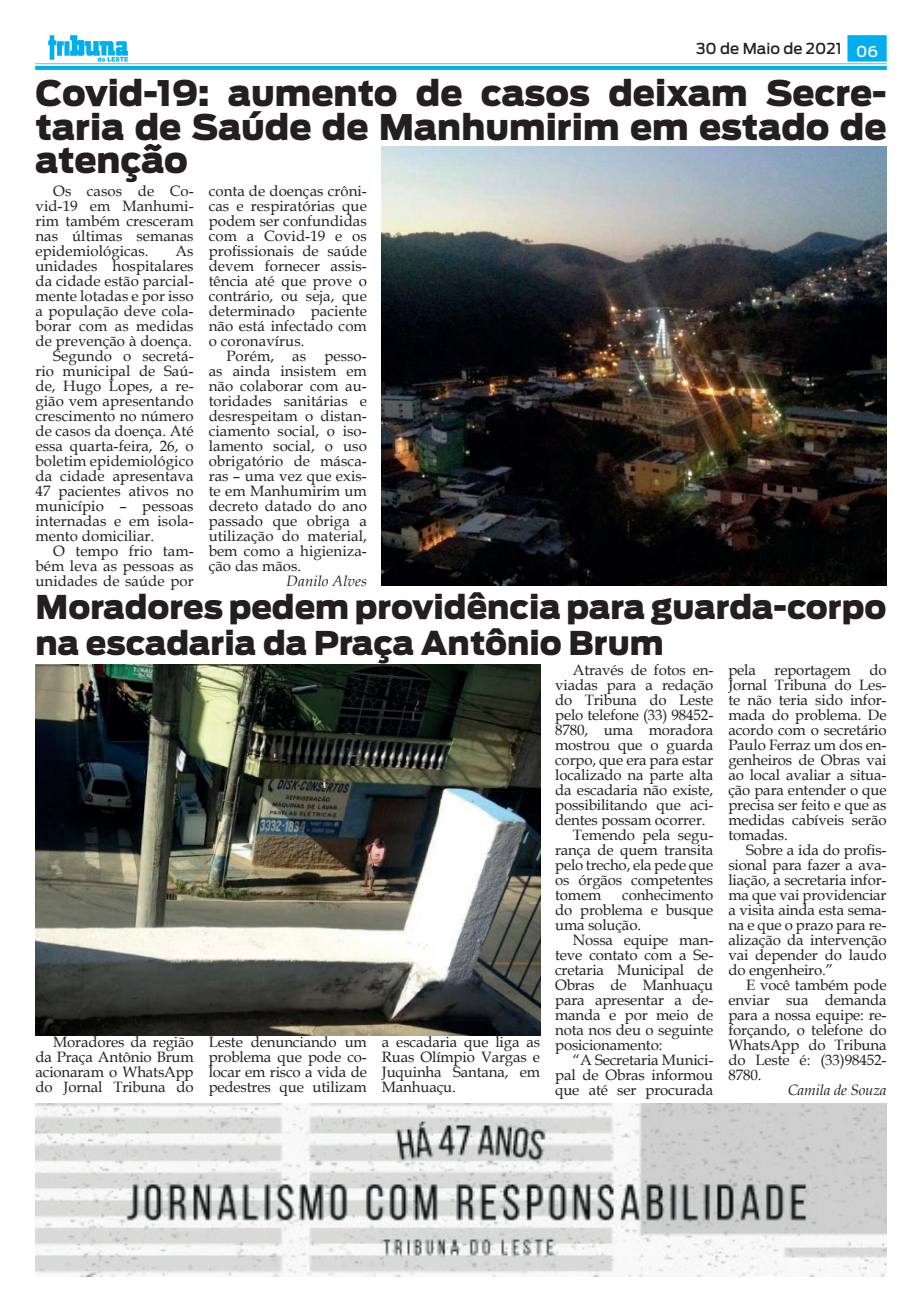
<style>
.page{position:relative;width:922px;height:1312px;background:#fff}
.page>*{position:absolute;margin:0;border:0;box-sizing:border-box;transform-origin:0 0}
.t1{font:900 35px/33.8px "Antenna";color:#231f20;text-align:justify}
.t2{font:900 32.5px/36.2px "Antenna";color:#231f20}
.t3{font:15px/15px "Book Antiqua";letter-spacing:-.01em;color:#231f20;text-align:justify}
.t4{font:italic 15px "Book Antiqua";letter-spacing:-.01em;color:#231f20}
.t5{font:500 15px "Antenna";color:#231f20}
.s1{color:#fff}
</style>
<div class="page">
<img style="left:35px;top:35px;width:851px;height:34px">
<img style="left:382px;top:146px;width:504px;height:439px">
<img style="left:35px;top:664px;width:505px;height:371px">
<img style="left:35px;top:1103px;width:851px;height:173px">
<p class="t5" style="left:696px;top:40px;width:183px">30 de Maio de 2021 <span class="s1">06</span></p>
<h1 class="t1" style="left:35px;top:76px;width:852px">Covid-19: aumento de casos deixam Secre&shy;taria de Saúde de Manhumirim em estado de atenção</h1>
<p class="t3" style="left:35px;top:183px;width:160px;text-indent:18px">Os casos de Co&shy;vid-19 em Manhumi&shy;rim também cresceram nas últimas semanas epidemiológicas.</p>
<p class="t3" style="left:209px;top:183px;width:160px">conta de doenças crôni&shy;cas e respiratórias que podem ser confundidas com a Covid-19 e os profissionais de saúde devem fornecer assis&shy;tência até que prove o contrário, ou seja, que determinado paciente não está infectado com o coronavírus.</p>
<p class="t3" style="left:209px;top:348px;width:160px;text-indent:18px">Porém, as pesso&shy;as ainda insistem em não colaborar com au&shy;toridades sanitárias e desrespeitam o distan&shy;ciamento social, o iso&shy;lamento social, o uso obrigatório de másca&shy;ras – uma vez que exis&shy;te em Manhumirim um decreto datado do ano passado que obriga a utilização do material, bem como a higieniza&shy;ção das mãos.</p>
<p class="t4" style="left:286px;top:570px;width:82px">Danilo Alves</p>
<h2 class="t2" style="left:35px;top:589px;width:852px">Moradores pedem providência para guarda-corpo na escadaria da Praça Antônio Brum</h2>
<p class="t3" style="left:175px;top:243px;width:20px">As</p>
<p class="t3" style="left:35px;top:258px;width:160px">unidades hospitalares</p>
<p class="t3" style="left:35px;top:273px;width:160px">da cidade estão parcial-</p>
<p class="t3" style="left:35px;top:288px;width:160px">mente lotadas e por isso</p>
<p class="t3" style="left:35px;top:303px;width:160px">a população deve cola-</p>
<p class="t3" style="left:35px;top:318px;width:160px">borar com as medidas</p>
<p class="t3" style="left:35px;top:333px;width:158px">de prevenção à doença.</p>
<p class="t3" style="left:53px;top:348px;width:142px">Segundo o secretá-</p>
<p class="t3" style="left:35px;top:363px;width:160px">rio municipal de Saú-</p>
<p class="t3" style="left:35px;top:378px;width:160px">de, Hugo Lopes, a re-</p>
<p class="t3" style="left:35px;top:393px;width:160px">gião vem apresentando</p>
<p class="t3" style="left:35px;top:408px;width:160px">crescimento no número</p>
<p class="t3" style="left:35px;top:423px;width:160px">de casos da doença. Até</p>
<p class="t3" style="left:35px;top:438px;width:160px">essa quarta-feira, 26, o</p>
<p class="t3" style="left:35px;top:453px;width:160px">boletim epidemiológico</p>
<p class="t3" style="left:35px;top:468px;width:160px">da cidade apresentava</p>
<p class="t3" style="left:35px;top:483px;width:160px">47 pacientes ativos no</p>
<p class="t3" style="left:35px;top:498px;width:160px">município – pessoas</p>
<p class="t3" style="left:35px;top:513px;width:160px">internadas e em isola-</p>
<p class="t3" style="left:35px;top:528px;width:120px">mento domiciliar.</p>
<p class="t3" style="left:53px;top:543px;width:142px">O tempo frio tam-</p>
<p class="t3" style="left:35px;top:558px;width:160px">bém leva as pessoas as</p>
<p class="t3" style="left:35px;top:573px;width:160px">unidades de saúde por</p>
<p class="t3" style="left:572px;top:662px;width:142px">Através de fotos en-</p>
<p class="t3" style="left:555px;top:677px;width:160px">viadas para a redação</p>
<p class="t3" style="left:555px;top:692px;width:160px">do Tribuna do Leste</p>
<p class="t3" style="left:555px;top:707px;width:160px">pelo telefone (33) 98452-</p>
<p class="t3" style="left:555px;top:722px;width:160px">8780, uma moradora</p>
<p class="t3" style="left:555px;top:737px;width:160px">mostrou que o guarda</p>
<p class="t3" style="left:555px;top:752px;width:160px">corpo, que era para estar</p>
<p class="t3" style="left:555px;top:767px;width:160px">localizado na parte alta</p>
<p class="t3" style="left:555px;top:782px;width:160px">da escadaria não existe,</p>
<p class="t3" style="left:555px;top:797px;width:160px">possibilitando que aci-</p>
<p class="t3" style="left:555px;top:812px;width:152px">dentes possam ocorrer.</p>
<p class="t3" style="left:572px;top:827px;width:142px">Temendo pela segu-</p>
<p class="t3" style="left:555px;top:842px;width:160px">rança de quem transita</p>
<p class="t3" style="left:555px;top:857px;width:160px">pelo trecho, ela pede que</p>
<p class="t3" style="left:555px;top:872px;width:160px">os órgãos competentes</p>
<p class="t3" style="left:555px;top:887px;width:48px">tomem</p>
<p class="t3" style="left:728px;top:662px;width:160px">pela reportagem do Jornal Tribuna do Les&shy;te não teria sido infor&shy;mada do problema. De acordo com o secretário Paulo Ferraz um dos en&shy;genheiros de Obras vai ao local avaliar a situa&shy;ção para entender o que precisa ser feito e que as medidas cabíveis serão tomadas.</p>
<p class="t3" style="left:728px;top:842px;width:160px;text-indent:18px">Sobre a ida do profis&shy;sional para fazer a ava&shy;liação, a secretaria infor&shy;ma que vai providenciar a visita ainda esta sema&shy;na e que o prazo para re&shy;alização da intervenção vai depender do laudo do engenheiro.”</p>
<p class="t3" style="left:728px;top:977px;width:160px;text-indent:18px">E você também pode enviar sua demanda para a nossa equipe: re&shy;forçando, o telefone do WhatsApp do Tribuna do Leste é: (33)98452- 8780.</p>
<p class="t4" style="left:787px;top:1079px;width:100px">Camila de Souza</p>
<p class="t3" style="left:555px;top:887px;width:160px;text-indent:67px">conhecimento do problema e busque uma solução.</p>
<p class="t3" style="left:555px;top:932px;width:160px;text-indent:18px">Nossa equipe man&shy;teve contato com a Se&shy;cretaria Municipal de Obras de Manhuaçu para apresentar a de&shy;manda e por meio de nota nos deu o seguinte posicionamento:</p>
<p class="t3" style="left:555px;top:1052px;width:160px;text-indent:18px">“A Secretaria Munici&shy;pal de Obras informou que até ser procurada</p>
<p class="t3" style="left:35px;top:1033px;width:160px;text-indent:18px">Moradores da região da Praça Antônio Brum acionaram o WhatsApp do Jornal Tribuna do</p>
<p class="t3" style="left:209px;top:1033px;width:160px">Leste denunciando um problema que pode co&shy;locar em risco a vida de pedestres que utilizam</p>
<p class="t3" style="left:382px;top:1033px;width:160px">a escadaria que liga as Ruas Olímpio Vargas e Juquinha Santana, em Manhuaçu.</p>
</div>
